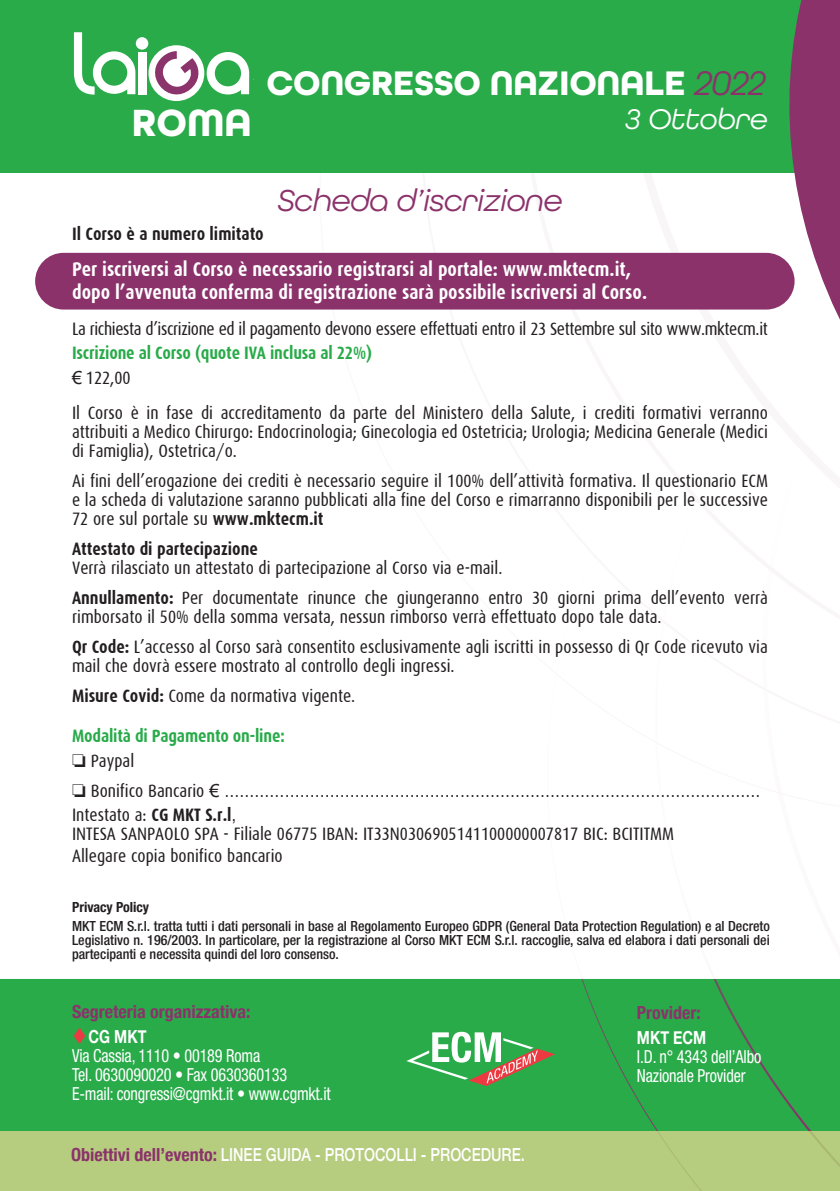
<style>
.page{position:relative;width:840px;height:1191px;background:#fff}
.page>*{position:absolute;margin:0;border:0;box-sizing:border-box;transform-origin:0 0}
.t1{font:700 40px "All Round Gothic";color:#fff}
.t2{font:700 36px "All Round Gothic";letter-spacing:-.01em;color:#fff}
.t3{font:italic 32px "All Round Gothic";letter-spacing:-.01em;color:#8b326b}
.t4{font:italic 30px "All Round Gothic";color:#fff}
.t5{font:700 20px "Dax Condensed";color:#fff}
.t6{font:18px/18.8px "Dax Condensed";color:#231f20;text-align:justify}
.t7{font:condensed 18px "Helvetica Neue";letter-spacing:-.01em;color:#fff;scale:.9 1}
.t8{font:300 18px "Helvetica Neue";color:#231f20}
.t9{font:18px "Dax Condensed";letter-spacing:-.02em;color:#231f20}
.t10{font:700 18px "Dax Condensed";letter-spacing:-.01em;color:#29ab4a}
.t11{font:500 18px "Helvetica Neue";color:#fff;scale:.8 1}
.t12{font:700 18px "Dax Condensed";color:#231f20}
.t13{font:700 condensed 18px "Helvetica Neue";color:#8b326b}
.t14{font:700 18px "Helvetica Neue";color:#fff;scale:.8 1}
.t15{font:500 condensed 14px/14px "Helvetica Neue";color:#231f20;text-align:justify}
.t16{font:700 condensed 14px "Helvetica Neue";color:#231f20}
.s1{font-weight:400;font-style:italic;color:#8b326b}
.s2{font-family:"Arial"}
.s3{font-weight:700}
.s4{font-family:"Helvetica Neue";font-stretch:condensed}
.s5{font-family:"Dax Condensed";font-weight:400}
.s6{font-family:"Arial";font-weight:400}
.s7{font-family:"Helvetica Neue";font-weight:300}
.s8{color:#ec3a43}
.s9{font-weight:700;font-stretch:condensed;color:#8b326b}
</style>
<div class="page">
<div style="left:0;top:978px;width:839px;height:153px;background:#29ab4a"></div>
<div style="left:35px;top:253px;width:759px;height:56px;background:#8b326b;border-radius:28px"></div>
<svg style="left:406px;top:1031px;width:148px;height:55px"></svg>
<div style="left:0;top:0;width:839px;height:172px;background:#29ab4a"></div>
<svg style="left:148px;top:45px;width:56px;height:56px"></svg>
<div style="left:138px;top:52px;width:8px;height:42px;background:#fff"></div>
<svg style="left:74px;top:32px;width:61px;height:63px"></svg>
<div style="left:136px;top:37px;width:12px;height:13px;background:#fff;border-radius:50%"></div>
<svg style="left:152px;top:51px;width:97px;height:46px"></svg>
<div style="left:0;top:1131px;width:839px;height:60px;background:#b6cd7f"></div>
<svg style="left:724px;top:0;width:115px;height:318px"></svg>
<p class="t2" style="left:266px;top:62px;width:500px">CONGRESSO NAZIONALE <span class="s1">2022</span></p>
<p class="t1" style="left:131px;top:99px;width:121px">ROMA</p>
<p class="t4" style="left:625px;top:101px;width:144px">3 Ottobre</p>
<p class="t3" style="left:277px;top:181px;width:286px">Scheda d’iscrizione</p>
<p class="t12" style="left:72px;top:224px;width:193px">Il Corso è a numero limitato</p>
<p class="t5" style="left:72px;top:258px;width:560px">Per iscriversi al Corso è necessario registrarsi al portale: www.mktecm.it,</p>
<p class="t5" style="left:72px;top:281px;width:576px">dopo l’avvenuta conferma di registrazione sarà possibile iscriversi al Corso.</p>
<p class="t9" style="left:72px;top:318px;width:697px">La richiesta d’iscrizione ed il pagamento devono essere effettuati entro il 23 Settembre sul sito www.mktecm.it</p>
<p class="t10" style="left:72px;top:343px;width:301px">Iscrizione al Corso (quote IVA inclusa al 22%)</p>
<p class="t6" style="left:72px;top:368px;width:60px"><span class="s2">€</span> 122,00</p>
<p class="t6" style="left:72px;top:404px;width:697px">Il Corso è in fase di accreditamento da parte del Ministero della Salute, i crediti formativi verranno attribuiti a Medico Chirurgo: Endocrinologia; Ginecologia ed Ostetricia; Urologia; Medicina Generale (Medici di Famiglia), Ostetrica/o.</p>
<p class="t6" style="left:72px;top:472px;width:697px">Ai fini dell’erogazione dei crediti è necessario seguire il 100% dell’attività formativa. Il questionario ECM e la scheda di valutazione saranno pubblicati alla fine del Corso e rimarranno disponibili per le successive 72 ore sul portale su <span class="s3">www.mktecm.it</span></p>
<p class="t12" style="left:72px;top:539px;width:187px">Attestato di partecipazione</p>
<p class="t6" style="left:72px;top:558px;width:431px">Verrà rilasciato un attestato di partecipazione al Corso via e-mail.</p>
<p class="t6" style="left:72px;top:588px;width:697px"><span class="s3">Annullamento:</span> Per documentate rinunce che giungeranno entro 30 giorni prima dell’evento verrà rimborsato il 50% della somma versata, nessun rimborso verrà effettuato dopo tale data.</p>
<p class="t6" style="left:72px;top:637px;width:697px"><span class="s3">Qr Code:</span> L’accesso al Corso sarà consentito esclusivamente agli iscritti in possesso di Qr Code ricevuto via mail che dovrà essere mostrato al controllo degli ingressi.</p>
<p class="t6" style="left:72px;top:686px;width:284px"><span class="s3">Misure Covid:</span> Come da normativa vigente.</p>
<p class="t10" style="left:72px;top:726px;width:214px">Modalità di Pagamento on-line<span class="s4">:</span></p>
<p class="t6" style="left:72px;top:751px;width:64px">□ Paypal</p>
<p class="t8" style="left:72px;top:776px;width:689px">□ <span class="s5">Bonifico Bancario</span> <span class="s6">€</span> ...........................................................................................................</p>
<p class="t6" style="left:72px;top:806px;width:166px">Intestato a: <span class="s3">CG MKT S.r.l</span><span class="s7">,</span></p>
<p class="t6" style="left:72px;top:825px;width:603px">INTESA SANPAOLO SPA - Filiale 06775 IBAN: IT33N0306905141100000007817 BIC: BCITITMM</p>
<p class="t6" style="left:72px;top:846px;width:212px">Allegare copia bonifico bancario</p>
<p class="t16" style="left:72px;top:898px;width:78px">Privacy Policy</p>
<p class="t15" style="left:72px;top:919px;width:699px">MKT ECM S.r.l. tratta tutti i dati personali in base al Regolamento Europeo GDPR (General Data Protection Regulation) e al Decreto Legislativo n. 196/2003. In particolare, per la registrazione al Corso MKT ECM S.r.l. raccoglie, salva ed elabora i dati personali dei partecipanti e necessita quindi del loro consenso.</p>
<p class="t13" style="left:72px;top:997px;width:180px">Segreteria organizzativa:</p>
<p class="t14" style="left:72px;top:1022px;width:94px"><span class="s8">▼</span>CG MKT</p>
<p class="t7" style="left:72px;top:1045px;width:210px">Via Cassia, 1110 • 00189 Roma</p>
<p class="t7" style="left:72px;top:1064px;width:240px">Tel. 0630090020 • Fax 0630360133</p>
<p class="t7" style="left:72px;top:1083px;width:289px">E-mail: congressi@cgmkt.it • www.cgmkt.it</p>
<p class="t11" style="left:71px;top:1140px;width:568px"><span class="s9">Obiettivi dell’evento:</span> LINEE GUIDA - PROTOCOLLI - PROCEDURE.</p>
<p class="t13" style="left:636px;top:997px;width:65px">Provider:</p>
<p class="t14" style="left:636px;top:1023px;width:88px">MKT ECM</p>
<p class="t7" style="left:636px;top:1046px;width:139px">I.D. n° 4343 dell’Albo</p>
<p class="t7" style="left:636px;top:1065px;width:122px">Nazionale Provider</p>
</div>
